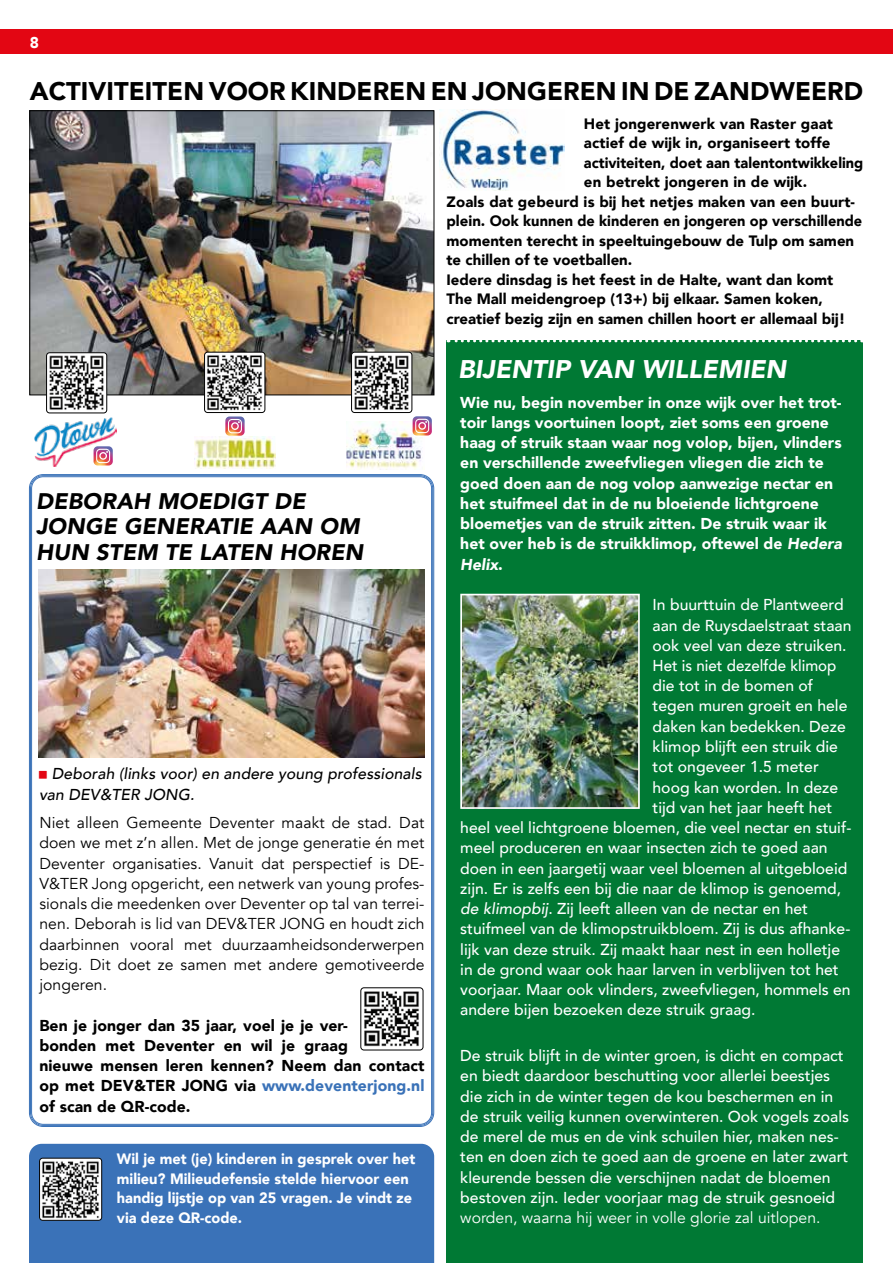
<style>
.page{position:relative;width:893px;height:1263px;background:#fff}
.page>*{position:absolute;margin:0;border:0;box-sizing:border-box;transform-origin:0 0}
.t1{font:900 25.5px "Avenir";color:#000}
.t2{font:italic 900 25.5px "Avenir";color:#fff}
.t3{font:italic 900 22.5px/25.5px "Avenir";letter-spacing:.01em;color:#000}
.t4{font:500 15.75px/20.2px "Avenir";color:#fff}
.t5{font:15.75px/20.2px "Avenir";letter-spacing:.005em;color:#000;text-align:justify}
.t6{font:900 15.75px/20.2px "Avenir";color:#fff}
.t7{font:900 15.75px/20.2px "Avenir";letter-spacing:.005em;color:#000}
.t8{font:italic 500 15.75px/20.2px "Avenir";letter-spacing:.005em;color:#000}
.t9{font:15.75px "Avenir";color:#fff}
.t10{font:500 15.75px "Avenir";color:#fff;scale:.96 1}
.t11{font:900 15.6px "Avenir";color:#fff}
.t12{font:900 15px "Avenir";color:#000}
.t13{font:900 15px/19.5px "Avenir";color:#fff}
.s1{font-style:italic}
.s2{color:#3a72b8}
</style>
<div class="page">
<div style="left:446px;top:340px;width:417px;height:923px;background:#007934"></div>
<div style="left:29px;top:1144px;width:405px;height:119px;background:#3a72b8"></div>
<svg style="left:448px;top:340px;width:408px;height:2px"></svg>
<div style="left:0;top:30px;width:893px;height:24px;background:#e30613"></div>
<img style="left:32px;top:113px;width:400px;height:280px">
<div style="left:30px;top:111px;width:404px;height:284px;border:1px solid #000"></div>
<img style="left:48px;top:353px;width:59px;height:60px">
<div style="left:46px;top:353px;width:61px;height:60px;border:1px solid #000;border-radius:3px"></div>
<img style="left:34px;top:417px;width:82px;height:50px">
<img style="left:38px;top:569px;width:386px;height:189px">
<img style="left:361px;top:988px;width:62px;height:62px">
<div style="left:361px;top:988px;width:62px;height:62px;border:1px solid #000;border-radius:3px"></div>
<img style="left:41px;top:1158px;width:61px;height:62px">
<div style="left:39px;top:1158px;width:63px;height:62px;border:1px solid #000;border-radius:3px"></div>
<img style="left:195px;top:437px;width:80px;height:32px">
<img style="left:206px;top:352px;width:59px;height:59px">
<div style="left:204px;top:352px;width:61px;height:61px;border:1px solid #000;border-radius:3px"></div>
<img style="left:353px;top:352px;width:59px;height:58px">
<div style="left:351px;top:352px;width:61px;height:61px;border:1px solid #000;border-radius:3px"></div>
<img style="left:439px;top:110px;width:125px;height:80px">
<svg style="left:94px;top:446px;width:19px;height:19px"></svg>
<svg style="left:225px;top:416px;width:20px;height:20px"></svg>
<img style="left:346px;top:422px;width:78px;height:48px">
<svg style="left:413px;top:416px;width:19px;height:19px"></svg>
<img style="left:463px;top:597px;width:174px;height:209px">
<div style="left:460px;top:594px;width:180px;height:215px;border:2px solid #fff"></div>
<p class="t11" style="left:30px;top:29px;width:11px">8</p>
<h1 class="t1" style="left:30px;top:69px;width:835px">ACTIVITEITEN VOOR KINDEREN EN JONGEREN IN DE ZANDWEERD</h1>
<p class="t12" style="left:584px;top:111px;width:251px">Het jongerenwerk van Raster gaat</p>
<p class="t12" style="left:584px;top:130px;width:248px">actief de wijk in, organiseert toffe</p>
<p class="t12" style="left:584px;top:150px;width:281px">activiteiten, doet aan talentontwikkeling</p>
<p class="t12" style="left:584px;top:169px;width:225px">en betrekt jongeren in de wijk.</p>
<p class="t12" style="left:446px;top:189px;width:410px">Zoals dat gebeurd is bij het netjes maken van een buurt-</p>
<p class="t12" style="left:446px;top:208px;width:417px">plein. Ook kunnen de kinderen en jongeren op verschillende</p>
<p class="t12" style="left:446px;top:228px;width:409px">momenten terecht in speeltuingebouw de Tulp om samen</p>
<p class="t12" style="left:446px;top:247px;width:187px">te chillen of te voetballen.</p>
<p class="t12" style="left:446px;top:267px;width:388px">Iedere dinsdag is het feest in de Halte, want dan komt</p>
<p class="t12" style="left:446px;top:286px;width:378px">The Mall meidengroep (13+) bij elkaar. Samen koken,</p>
<p class="t12" style="left:446px;top:306px;width:400px">creatief bezig zijn en samen chillen hoort er allemaal bij!</p>
<h1 class="t2" style="left:458px;top:348px;width:330px">BIJENTIP VAN WILLEMIEN</h1>
<p class="t6" style="left:460px;top:392px;width:383px">Wie nu, begin november in onze wijk over het trot&shy;toir langs voortuinen loopt, ziet soms een groene haag of struik staan waar nog volop, bijen, vlinders en verschillende zweefvliegen vliegen die zich te goed doen aan de nog volop aanwezige nectar en het stuifmeel dat in de nu bloeiende lichtgroene bloemetjes van de struik zitten. De struik waar ik het over heb is de struikklimop, oftewel de <span class="s1">Hedera Helix</span>.</p>
<p class="t4" style="left:653px;top:594px;width:193px">In buurttuin de Plantweerd</p>
<p class="t4" style="left:653px;top:614px;width:200px">aan de Ruysdaelstraat staan</p>
<p class="t4" style="left:653px;top:634px;width:196px">ook veel van deze struiken.</p>
<p class="t10" style="left:653px;top:652px;width:193px">Het is niet dezelfde klimop</p>
<p class="t4" style="left:653px;top:675px;width:162px">die tot in de bomen of</p>
<p class="t4" style="left:653px;top:695px;width:196px">tegen muren groeit en hele</p>
<p class="t4" style="left:653px;top:715px;width:195px">daken kan bedekken. Deze</p>
<p class="t4" style="left:653px;top:735px;width:187px">klimop blijft een struik die</p>
<p class="t4" style="left:653px;top:756px;width:168px">tot ongeveer 1.5 meter</p>
<p class="t4" style="left:653px;top:776px;width:187px">hoog kan worden. In deze</p>
<p class="t4" style="left:653px;top:796px;width:181px">tijd van het jaar heeft het</p>
<p class="t4" style="left:460px;top:816px;width:392px">heel veel lichtgroene bloemen, die veel nectar en stuif-</p>
<p class="t4" style="left:460px;top:837px;width:369px">meel produceren en waar insecten zich te goed aan</p>
<p class="t4" style="left:460px;top:857px;width:389px">doen in een jaargetij waar veel bloemen al uitgebloeid</p>
<p class="t4" style="left:460px;top:877px;width:382px">zijn. Er is zelfs een bij die naar de klimop is genoemd,</p>
<p class="t4" style="left:460px;top:897px;width:349px"><span class="s1">de klimopbij</span>. Zij leeft alleen van de nectar en het</p>
<p class="t4" style="left:460px;top:918px;width:392px">stuifmeel van de klimopstruikbloem. Zij is dus afhanke-</p>
<p class="t4" style="left:460px;top:938px;width:381px">lijk van deze struik. Zij maakt haar nest in een holletje</p>
<p class="t4" style="left:460px;top:958px;width:380px">in de grond waar ook haar larven in verblijven tot het</p>
<p class="t4" style="left:460px;top:979px;width:392px">voorjaar. Maar ook vlinders, zweefvliegen, hommels en</p>
<p class="t4" style="left:460px;top:999px;width:297px">andere bijen bezoeken deze struik graag.</p>
<p class="t4" style="left:460px;top:1045px;width:390px">De struik blijft in de winter groen, is dicht en compact en biedt daardoor beschutting voor allerlei beestjes die zich in de winter tegen de kou beschermen en in de struik veilig kunnen overwinteren. Ook vogels zoals de merel de mus en de vink schuilen hier, maken nes&shy;ten en doen zich te goed aan de groene en later zwart kleurende bessen die verschijnen nadat de bloemen bestoven zijn. Ieder voorjaar mag de struik gesnoeid</p>
<p class="t9" style="left:460px;top:1208px;width:362px">worden, waarna hij weer in volle glorie zal uitlopen.</p>
<h2 class="t3" style="left:36px;top:488px;width:329px">DEBORAH MOEDIGT DE<br>JONGE GENERATIE AAN OM<br>HUN STEM TE LATEN HOREN</h2>
<p class="t8" style="left:39px;top:764px;width:384px;text-indent:13px">Deborah (links voor) en andere young professionals van DEV&amp;TER JONG.</p>
<p class="t5" style="left:39px;top:813px;width:387px">Niet alleen Gemeente Deventer maakt de stad. Dat doen we met z’n allen. Met de jonge generatie én met Deventer organisaties. Vanuit dat perspectief is DE-V&amp;TER Jong opgericht, een netwerk van young profes&shy;sionals die meedenken over Deventer op tal van terrei&shy;nen. Deborah is lid van DEV&amp;TER JONG en houdt zich daarbinnen vooral met duurzaamheidsonderwerpen bezig. Dit doet ze samen met andere gemotiveerde jongeren.</p>
<p class="t7" style="left:39px;top:1014px;width:387px">Ben je jonger dan 35 jaar, voel je je ver-<br>bonden met Deventer en wil je graag<br>nieuwe mensen leren kennen? Neem dan contact op met DEV&amp;TER JONG via <span class="s2">www.deventerjong.nl </span>of scan de QR-code.</p>
<p class="t13" style="left:117px;top:1149px;width:300px">Wil je met (je) kinderen in gesprek over het milieu? Milieudefensie stelde hiervoor een handig lijstje op van 25 vragen. Je vindt ze via deze QR-code.</p>
</div>
